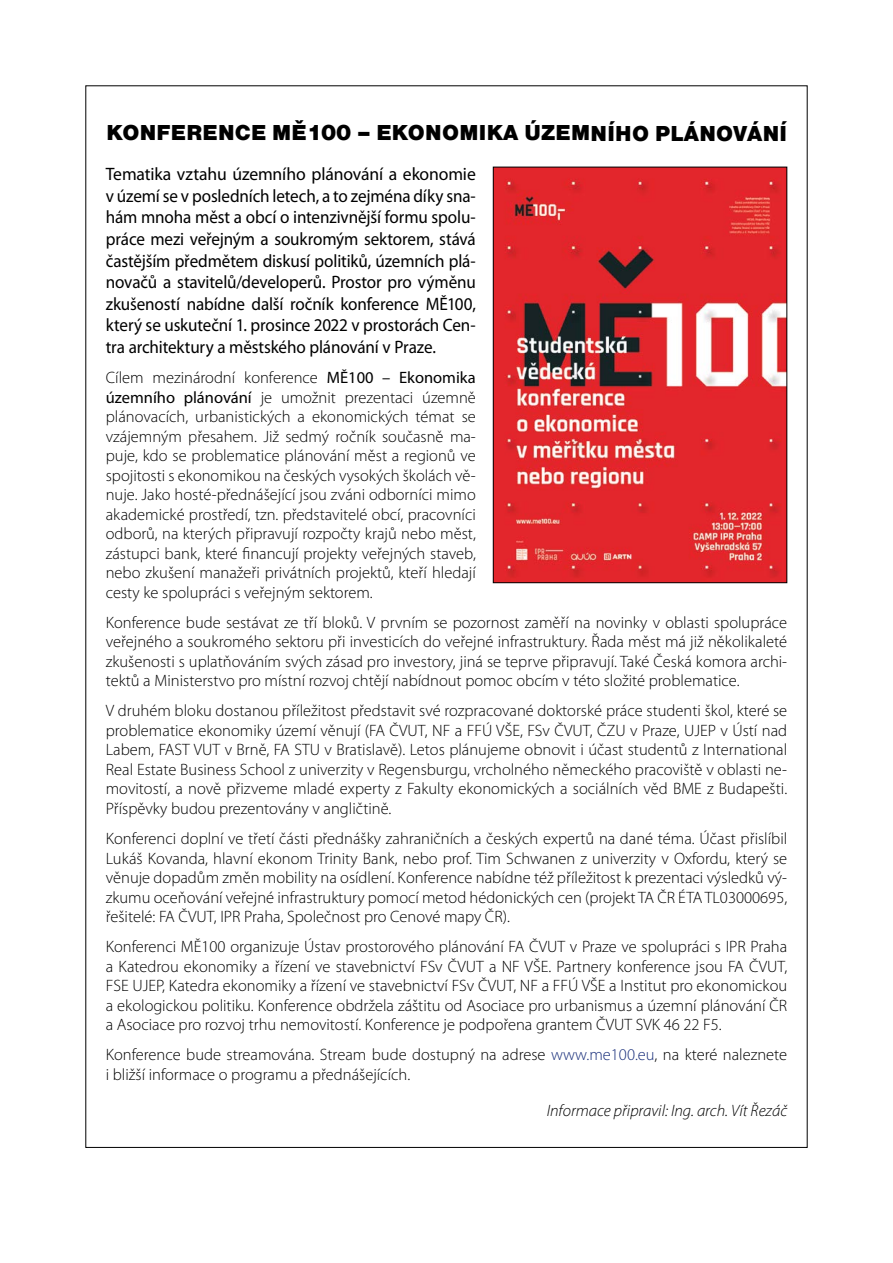
<style>
.page{position:relative;width:893px;height:1263px;background:#fff}
.page>*{position:absolute;margin:0;border:0;box-sizing:border-box;transform-origin:0 0}
.t1{font:22.5px "Nimbus Sans DOT Blac";letter-spacing:.01em;color:#000}
.t2{font:18px/21.6px "Myriad Pro";letter-spacing:-.01em;color:#000;text-align:justify}
.t3{font:300 16.5px/19.5px "Myriad Pro";color:#000;text-align:justify}
.t4{font:italic 300 16.5px "Myriad Pro";color:#000}
.s1{font-weight:400}
.s2{color:#192f7b}
</style>
<div class="page">
<img style="left:495px;top:169px;width:290px;height:412px">
<div style="left:493px;top:167px;width:294px;height:416px;border:1px solid #000"></div>
<p class="t1" style="left:106px;top:120px;width:682px">KONFERENCE MĚ100 – EKONOMIKA ÚZEMNÍHO PLÁNOVÁNÍ</p>
<p class="t2" style="left:106px;top:163px;width:372px">Tematika vztahu územního plánování a ekonomie v území se v posledních letech, a to zejména díky sna&shy;hám mnoha měst a obcí o intenzivnější formu spolu&shy;práce mezi veřejným a soukromým sektorem, stává častějším předmětem diskusí politiků, územních plá&shy;novačů a stavitelů/developerů. Prostor pro výměnu zkušeností nabídne další ročník konference MĚ100, který se uskuteční 1. prosince 2022 v prostorách Cen&shy;tra architektury a městského plánování v Praze.</p>
<p class="t3" style="left:106px;top:368px;width:372px">Cílem mezinárodní konference <span class="s1">MĚ100 – Ekonomika územního plánování</span> je umožnit prezentaci územně plánovacích, urbanistických a ekonomických témat se vzájemným přesahem. Již sedmý ročník současně ma&shy;puje, kdo se problematice plánování měst a regionů ve spojitosti s ekonomikou na českých vysokých školách vě&shy;nuje. Jako hosté-přednášející jsou zváni odborníci mimo akademické prostředí, tzn. představitelé obcí, pracovníci odborů, na kterých připravují rozpočty krajů nebo měst, zástupci bank, které financují projekty veřejných staveb, nebo zkušení manažeři privátních projektů, kteří hledají cesty ke spolupráci s veřejným sektorem.</p>
<p class="t3" style="left:106px;top:612px;width:683px">Konference bude sestávat ze tří bloků. V prvním se pozornost zaměří na novinky v oblasti spolupráce veřejného a soukromého sektoru při investicích do veřejné infrastruktury. Řada měst má již několikaleté zkušenosti s uplatňováním svých zásad pro investory, jiná se teprve připravují. Také Česká komora archi&shy;tektů a Ministerstvo pro místní rozvoj chtějí nabídnout pomoc obcím v této složité problematice.</p>
<p class="t3" style="left:106px;top:701px;width:683px">V druhém bloku dostanou příležitost představit své rozpracované doktorské práce studenti škol, které se problematice ekonomiky území věnují (FA ČVUT, NF a FFÚ VŠE, FSv ČVUT, ČZU v Praze, UJEP v Ústí nad Labem, FAST VUT v Brně, FA STU v Bratislavě). Letos plánujeme obnovit i účast studentů z International Real Estate Business School z univerzity v Regensburgu, vrcholného německého pracoviště v oblasti ne&shy;movitostí, a nově přizveme mladé experty z Fakulty ekonomických a sociálních věd BME z Budapešti.<br>Příspěvky budou prezentovány v angličtině.</p>
<p class="t3" style="left:106px;top:829px;width:683px">Konferenci doplní ve třetí části přednášky zahraničních a českých expertů na dané téma. Účast přislíbil Lukáš Kovanda, hlavní ekonom Trinity Bank, nebo prof. Tim Schwanen z univerzity v Oxfordu, který se věnuje dopadům změn mobility na osídlení. Konference nabídne též příležitost k prezentaci výsledků vý&shy;zkumu oceňování veřejné infrastruktury pomocí metod hédonických cen (projekt TA ČR ÉTA TL03000695, řešitelé: FA ČVUT, IPR Praha, Společnost pro Cenové mapy ČR).</p>
<p class="t3" style="left:106px;top:937px;width:683px">Konferenci MĚ100 organizuje Ústav prostorového plánování FA ČVUT v Praze ve spolupráci s IPR Praha a Katedrou ekonomiky a řízení ve stavebnictví FSv ČVUT a NF VŠE. Partnery konference jsou FA ČVUT, FSE UJEP, Katedra ekonomiky a řízení ve stavebnictví FSv ČVUT, NF a FFÚ VŠE a Institut pro ekonomickou a ekologickou politiku. Konference obdržela záštitu od Asociace pro urbanismus a územní plánování ČR a Asociace pro rozvoj trhu nemovitostí. Konference je podpořena grantem ČVUT SVK 46 22 F5.</p>
<p class="t3" style="left:106px;top:1045px;width:683px">Konference bude streamována. Stream bude dostupný na adrese <span class="s2">www.me100.eu</span>, na které naleznete i bližší informace o programu a přednášejících.</p>
<p class="t4" style="left:547px;top:1101px;width:242px">Informace připravil: Ing. arch. Vít Řezáč</p>
</div>
